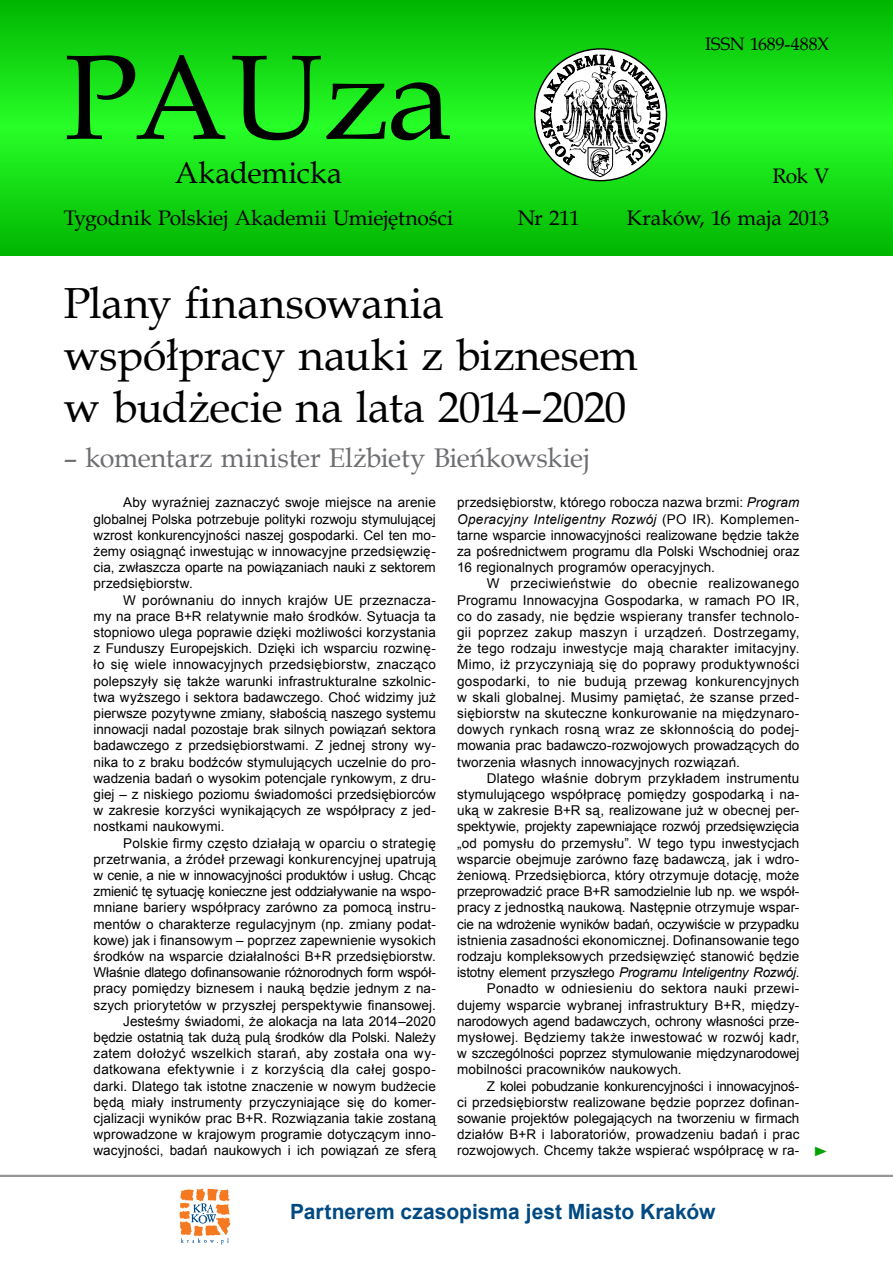
<style>
.page{position:relative;width:893px;height:1263px;background:#fff}
.page>*{position:absolute;margin:0;border:0;box-sizing:border-box;transform-origin:0 0}
.t1{font:120px "Book Antiqua";letter-spacing:-.01em;color:#000}
.t2{font:43.5px/52.2px "Book Antiqua";letter-spacing:-.005em;color:#000}
.t3{font:30px "Book Antiqua";color:#000}
.t4{font:27px "Book Antiqua";letter-spacing:-.005em;color:#6d6e71}
.t5{font:21px/42.2px "Book Antiqua";letter-spacing:-.005em;color:#000;text-align:right}
.t6{font:700 21px "Arial";color:#004a83}
.t7{font:18px "Book Antiqua";letter-spacing:-.005em;color:#000}
.t8{font:13.5px/16.2px "Arial";letter-spacing:.005em;color:#000;text-align:justify}
.t9{font:13.5px "Arial";letter-spacing:-.015em;color:#000}
.t10{font:italic 13.5px "Arial";letter-spacing:-.015em;color:#000}
.t11{font:13.5px "Arial";letter-spacing:-.02em;color:#000}
.t12{font:13.5px "Times New Roman";color:#00a000;scale:1.22 1}
.s1{font-style:italic}
.s2{font-style:normal}
</style>
<div class="page">
<svg style="left:0;top:0;width:893px;height:255px;background:#13d813"></svg>
<svg style="left:535px;top:49px;width:131px;height:132px"></svg>
<svg style="left:540px;top:46px;width:120px;height:131px"></svg>
<hr style="left:0;top:1175px;width:893px;height:2px;background:#939598">
<svg style="left:179px;top:1189px;width:51px;height:55px"></svg>
<h1 class="t1" style="left:64px;top:14px;width:390px">PAUza</h1>
<h3 class="t3" style="left:175px;top:152px;width:169px">Akademicka</h3>
<h3 class="t5" style="left:64px;top:196px;width:391px">Tygodnik Polskiej Akademii Umiejętności</h3>
<h3 class="t5" style="left:518px;top:196px;width:64px">Nr 211</h3>
<h3 class="t7" style="left:705px;top:32px;width:126px">ISSN 1689-488X</h3>
<h3 class="t5" style="left:627px;top:154px;width:204px">Rok V<br>Kraków, 16 maja 2013</h3>
<h2 class="t2" style="left:64px;top:276px;width:575px">Plany finansowania współpracy nauki z biznesem w budżecie na lata 2014–2020</h2>
<h3 class="t4" style="left:64px;top:439px;width:527px">– komentarz minister Elżbiety Bieńkowskiej</h3>
<p class="t8" style="left:94px;top:495px;width:344px;text-indent:30px">Aby wyraźniej zaznaczyć swoje miejsce na arenie globalnej Polska potrzebuje polityki rozwoju stymulującej wzrost konkurencyjności naszej gospodarki. Cel ten mo&shy;żemy osiągnąć inwestując w innowacyjne przedsięwzię&shy;cia, zwłaszcza oparte na powiązaniach nauki z sektorem przedsiębiorstw.</p>
<p class="t8" style="left:94px;top:592px;width:344px;text-indent:30px">W porównaniu do innych krajów UE przeznacza&shy;my na prace B+R relatywnie mało środków. Sytuacja ta stopniowo ulega poprawie dzięki możliwości korzystania z Funduszy Europejskich. Dzięki ich wsparciu rozwinę&shy;ło się wiele innowacyjnych przedsiębiorstw, znacząco polepszyły się także warunki infrastrukturalne szkolnic&shy;twa wyższego i sektora badawczego. Choć widzimy już pierwsze pozytywne zmiany, słabością naszego systemu innowacji nadal pozostaje brak silnych powiązań sektora badawczego z przedsiębiorstwami. Z jednej strony wy&shy;nika to z braku bodźców stymulujących uczelnie do pro&shy;wadzenia badań o wysokim potencjale rynkowym, z dru&shy;giej – z niskiego poziomu świadomości przedsiębiorców w zakresie korzyści wynikających ze współpracy z jed&shy;nostkami naukowymi.</p>
<p class="t8" style="left:94px;top:835px;width:344px;text-align:right">Polskie firmy często działają w oparciu o strategię przetrwania, a źródeł przewagi konkurencyjnej upatrują w cenie, a nie w innowacyjności produktów i usług. Chcąc zmienić tę sytuację konieczne jest oddziaływanie na wspo&shy;mniane bariery współpracy zarówno za pomocą instru&shy;mentów o charakterze regulacyjnym (np. zmiany podat&shy;kowe) jak i finansowym – poprzez zapewnienie wysokich środków na wsparcie działalności B+R przedsiębiorstw.<br>Właśnie dlatego dofinansowanie różnorodnych form współ&shy;pracy pomiędzy biznesem i nauką będzie jednym z na&shy;szych priorytetów w przyszłej perspektywie finansowej.<br>Jesteśmy świadomi, że alokacja na lata 2014–2020 będzie ostatnią tak dużą pulą środków dla Polski. Należy zatem dołożyć wszelkich starań, aby została ona wy&shy;datkowana efektywnie i z korzyścią dla całej gospo&shy;darki. Dlatego tak istotne znaczenie w nowym budżecie będą miały instrumenty przyczyniające się do komer&shy;cjalizacji wyników prac B+R. Rozwiązania takie zostaną wprowadzone w krajowym programie dotyczącym inno&shy;wacyjności, badań naukowych i ich powiązań ze sferą</p>
<p class="t8" style="left:457px;top:495px;width:344px">przedsiębiorstw, którego robocza nazwa brzmi: <span class="s1">Program Operacyjny Inteligentny Rozwój</span> (PO IR)<span class="s1">.</span> Komplemen&shy;tarne wsparcie innowacyjności realizowane będzie także za pośrednictwem programu dla Polski Wschodniej oraz 16 regionalnych programów operacyjnych.</p>
<p class="t8" style="left:457px;top:576px;width:344px;text-indent:30px">W przeciwieństwie do obecnie realizowanego Programu Innowacyjna Gospodarka, w ramach PO IR, co do zasady, nie będzie wspierany transfer technolo&shy;gii poprzez zakup maszyn i urządzeń. Dostrzegamy, że tego rodzaju inwestycje mają charakter imitacyjny.<br>Mimo, iż przyczyniają się do poprawy produktywności gospodarki, to nie budują przewag konkurencyjnych w skali globalnej. Musimy pamiętać, że szanse przed&shy;siębiorstw na skuteczne konkurowanie na międzynaro&shy;dowych rynkach rosną wraz ze skłonnością do podej&shy;mowania prac badawczo-rozwojowych prowadzących do tworzenia własnych innowacyjnych rozwiązań.</p>
<p class="t8" style="left:487px;top:770px;width:314px">Dlatego właśnie dobrym przykładem instrumentu</p>
<p class="t8" style="left:457px;top:786px;width:344px">stymulującego współpracę pomiędzy gospodarką i na-</p>
<p class="t8" style="left:457px;top:802px;width:344px">uką w zakresie B+R są, realizowane już w obecnej per-</p>
<p class="t8" style="left:457px;top:819px;width:344px">spektywie, projekty zapewniające rozwój przedsięwzięcia</p>
<p class="t8" style="left:457px;top:835px;width:344px">„od pomysłu do przemysłu”. W tego typu inwestycjach</p>
<p class="t8" style="left:457px;top:851px;width:344px">wsparcie obejmuje zarówno fazę badawczą, jak i wdro-</p>
<p class="t8" style="left:457px;top:867px;width:344px">żeniową. Przedsiębiorca, który otrzymuje dotację, może</p>
<p class="t9" style="left:457px;top:883px;width:344px">przeprowadzić prace B+R samodzielnie lub np. we współ-</p>
<p class="t8" style="left:457px;top:900px;width:344px">pracy z jednostką naukową. Następnie otrzymuje wspar-</p>
<p class="t9" style="left:457px;top:915px;width:344px">cie na wdrożenie wyników badań, oczywiście w przypadku</p>
<p class="t8" style="left:457px;top:932px;width:344px">istnienia zasadności ekonomicznej. Dofinansowanie tego</p>
<p class="t8" style="left:457px;top:948px;width:344px">rodzaju kompleksowych przedsięwzięć stanowić będzie</p>
<p class="t10" style="left:457px;top:964px;width:344px"><span class="s2">istotny element przyszłego</span> Programu Inteligentny Rozwój<span class="s2">.</span></p>
<p class="t8" style="left:487px;top:981px;width:314px">Ponadto w odniesieniu do sektora nauki przewi-</p>
<p class="t8" style="left:457px;top:997px;width:344px">dujemy wsparcie wybranej infrastruktury B+R, między-</p>
<p class="t8" style="left:457px;top:1013px;width:344px">narodowych agend badawczych, ochrony własności prze-</p>
<p class="t8" style="left:457px;top:1029px;width:344px">mysłowej. Będziemy także inwestować w rozwój kadr,</p>
<p class="t8" style="left:457px;top:1045px;width:344px">w szczególności poprzez stymulowanie międzynarodowej</p>
<p class="t8" style="left:457px;top:1062px;width:226px">mobilności pracowników naukowych.</p>
<p class="t11" style="left:487px;top:1077px;width:314px">Z kolei pobudzanie konkurencyjności i innowacyjnoś-</p>
<p class="t8" style="left:457px;top:1094px;width:344px">ci przedsiębiorstw realizowane będzie poprzez dofinan-</p>
<p class="t8" style="left:457px;top:1110px;width:344px">sowanie projektów polegających na tworzeniu w firmach</p>
<p class="t8" style="left:457px;top:1126px;width:344px">działów B+R i laboratoriów, prowadzeniu badań i prac</p>
<p class="t8" style="left:457px;top:1143px;width:344px">rozwojowych. Chcemy także wspierać współpracę w ra-</p>
<p class="t12" style="left:813px;top:1143px;width:15px">►</p>
<h3 class="t6" style="left:290px;top:1197px;width:427px">Partnerem czasopisma jest Miasto Kraków</h3>
</div>
